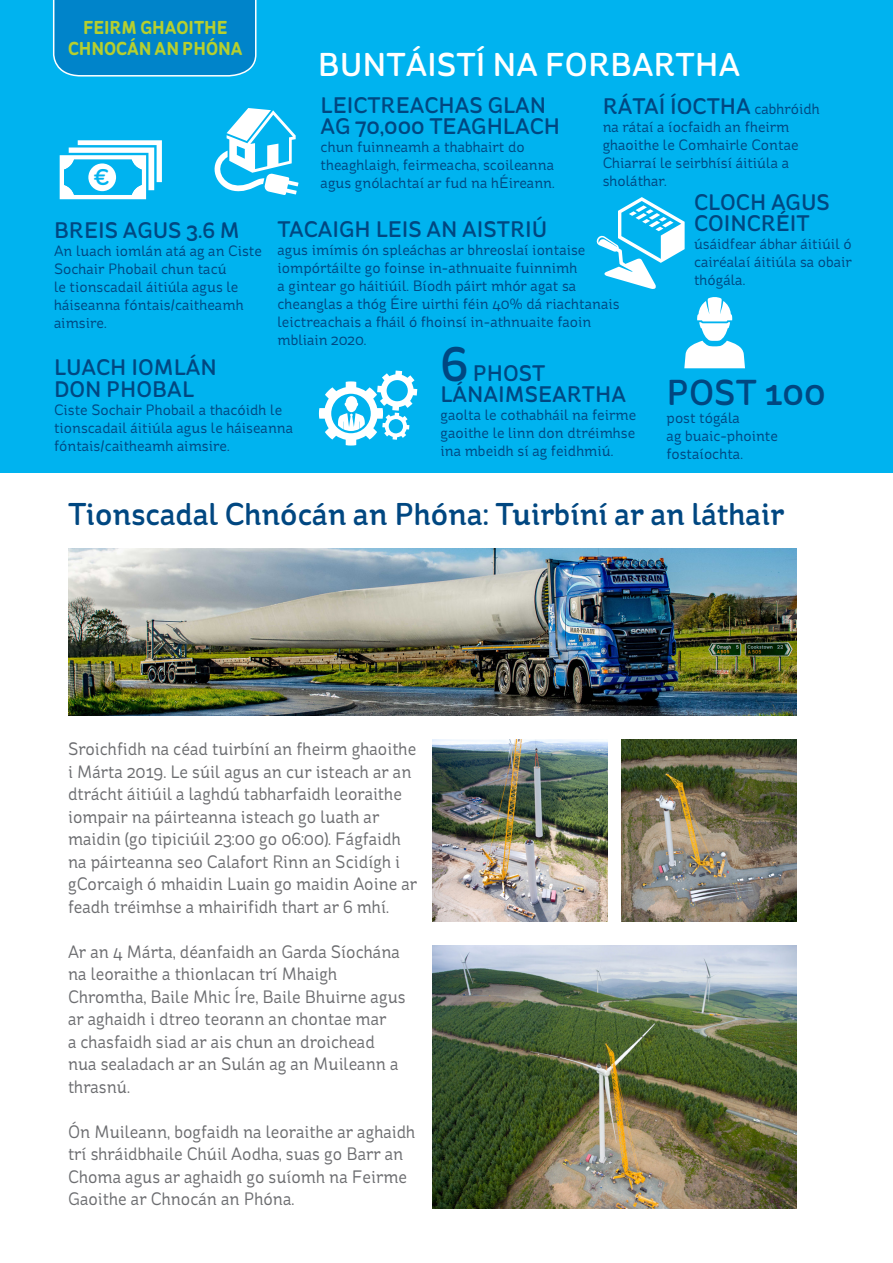
<style>
.page{position:relative;width:893px;height:1263px;background:#fff}
.page>*{position:absolute;margin:0;border:0;box-sizing:border-box;transform-origin:0 0}
.t1{font:500 36px "St Ryde";color:#004781}
.t2{font:500 33px "St Ryde";color:#fff}
.t3{font:500 31.5px "St Ryde";color:#004781}
.t4{font:500 22.65px "St Ryde";color:#00b3ef}
.t5{font:500 22.5px/21.6px "St Ryde";color:#004781}
.t6{font:700 18.75px "St Ryde";color:#b6cf2f;scale:.95 1}
.t7{font:18px/22.5px "St Ryde";color:#6c6d70;scale:.95 1}
.t8{font:15px/18px "St Ryde";color:#004781}
.s1{font-weight:400;font-size:15px}
.s2{font-size:49.5px}
</style>
<div class="page">
<div style="left:0;top:0;width:893px;height:472px;background:#00b3ef"></div>
<svg style="left:596px;top:197px;width:89px;height:92px"></svg>
<svg style="left:214px;top:108px;width:84px;height:87px"></svg>
<svg style="left:60px;top:140px;width:102px;height:59px"></svg>
<div style="left:88px;top:163px;width:28px;height:28px;background:#fff;border-radius:50%"></div>
<svg style="left:684px;top:297px;width:61px;height:71px"></svg>
<svg style="left:319px;top:370px;width:98px;height:76px"></svg>
<img style="left:68px;top:549px;width:728px;height:167px">
<img style="left:432px;top:739px;width:176px;height:182px">
<img style="left:621px;top:739px;width:175px;height:182px">
<img style="left:432px;top:945px;width:364px;height:264px">
<div style="left:52px;top:0;width:205px;height:77px;background:#0084ca"></div>
<p class="t6" style="left:83px;top:16px;width:154px">FEIRM GHAOITHE</p>
<p class="t6" style="left:68px;top:37px;width:185px">CHNOCÁN AN PHÓNA</p>
<p class="t2" style="left:318px;top:45px;width:424px">BUNTÁISTÍ NA FORBARTHA</p>
<p class="t5" style="left:603px;top:96px;width:219px">RÁTAÍ ÍOCTHA <span class="s1">cabhróidh</span></p>
<p class="t8" style="left:603px;top:118px;width:197px">na rátaí a íocfaidh an fheirm ghaoithe le Comhairle Contae<br>Chiarraí le seirbhísí áitiúla a sholáthar.</p>
<p class="t5" style="left:321px;top:96px;width:241px;line-height:21px">LEICTREACHAS GLAN<br>AG 70,000 TEAGHLACH</p>
<p class="t8" style="left:321px;top:138px;width:236px">chun fuinneamh a thabhairt do theaghlaigh, feirmeacha, scoileanna agus gnólachtaí ar fud na hÉireann.</p>
<p class="t5" style="left:277px;top:219px;width:271px">TACAIGH LEIS AN AISTRIÚ</p>
<p class="t8" style="left:277px;top:241px;width:344px">agus imímis ón spleáchas ar bhreoslaí iontaise iompórtáilte go foinse in-athnuaite fuinnimh<br>a gintear go háitiúil. Bíodh páirt mhór agat sa cheanglas a thóg Éire uirthi féin 40% dá riachtanais leictreachais a fháil ó fhoinsí in-athnuaite faoin mbliain 2020.</p>
<p class="t4" style="left:94px;top:164px;width:17px">€</p>
<p class="t5" style="left:694px;top:192px;width:137px">CLOCH AGUS<br>COINCRÉIT</p>
<p class="t8" style="left:694px;top:235px;width:159px;text-align:justify">úsáidfear ábhar áitiúil ó cairéalaí áitiúla sa obair thógála.</p>
<p class="t5" style="left:54px;top:220px;width:187px">BREIS AGUS 3.6 M</p>
<p class="t8" style="left:54px;top:242px;width:209px">An luach iomlán atá ag an Ciste<br>Sochair Phobail chun tacú<br>le tionscadail áitiúla agus le háiseanna fóntais/caitheamh aimsire.</p>
<p class="t5" style="left:440px;top:363px;width:187px;line-height:21px"><span class="s2">6</span> PHOST<br>LÁNAIMSEARTHA</p>
<p class="t8" style="left:440px;top:406px;width:197px;text-align:justify">gaolta le cothabháil na feirme gaoithe le linn don dtréimhse ina mbeidh sí ag feidhmiú.</p>
<p class="t5" style="left:54px;top:357px;width:164px">LUACH IOMLÁN<br>DON PHOBAL</p>
<p class="t8" style="left:54px;top:401px;width:241px">Ciste Sochair Phobail a thacóidh le tionscadail áitiúla agus le háiseanna fóntais/caitheamh aimsire.</p>
<p class="t1" style="left:667px;top:371px;width:160px">POST 100</p>
<p class="t8" style="left:667px;top:408px;width:75px">post tógála</p>
<p class="t8" style="left:667px;top:426px;width:113px">ag buaic-phointe fostaíochta.</p>
<p class="t3" style="left:68px;top:495px;width:718px">Tionscadal Chnócán an Phóna: Tuirbíní ar an láthair</p>
<p class="t7" style="left:68px;top:738px;width:369px">Sroichfidh na céad tuirbíní an fheirm ghaoithe i Márta 2019. Le súil agus an cur isteach ar an dtrácht áitiúil a laghdú tabharfaidh leoraithe iompair na páirteanna isteach go luath ar maidin (go tipiciúil 23:00 go 06:00). Fágfaidh na páirteanna seo Calafort Rinn an Scidígh i gCorcaigh ó mhaidin Luain go maidin Aoine ar feadh tréimhse a mhairifidh thart ar 6 mhí.</p>
<p class="t7" style="left:68px;top:940px;width:357px">Ar an 4 Márta, déanfaidh an Garda Síochána na leoraithe a thionlacan trí Mhaigh Chromtha, Baile Mhic Íre, Baile Bhuirne agus ar aghaidh i dtreo teorann an chontae mar<br>a chasfaidh siad ar ais chun an droichead nua sealadach ar an Sulán ag an Muileann a thrasnú.</p>
<p class="t7" style="left:68px;top:1120px;width:367px">Ón Muileann, bogfaidh na leoraithe ar aghaidh trí shráidbhaile Chúil Aodha, suas go Barr an Choma agus ar aghaidh go suíomh na Feirme Gaoithe ar Chnocán an Phóna.</p>
</div>
